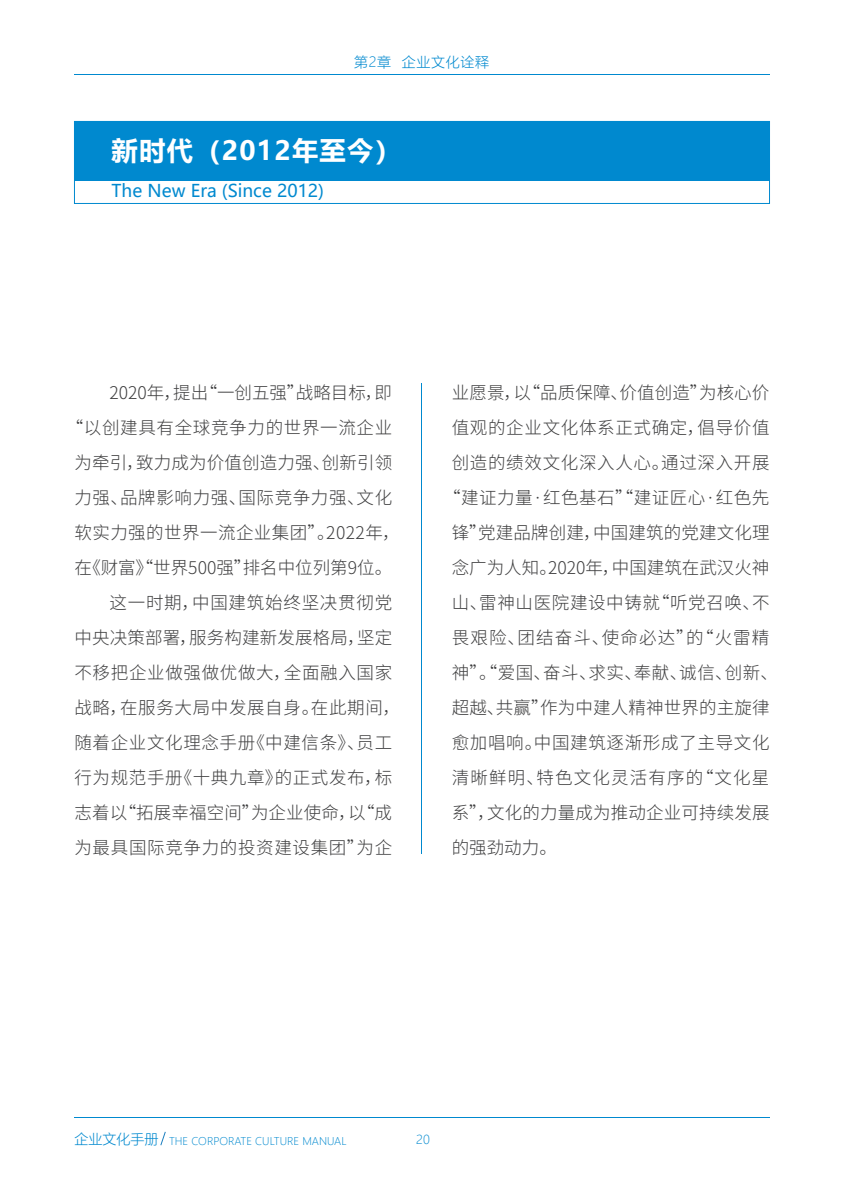
<style>
.page{position:relative;width:844px;height:1191px;background:#fff}
.page>*{position:absolute;margin:0;border:0;box-sizing:border-box;transform-origin:0 0}
.t1{font:700 26.25px "Microsoft Ya Hei UI";letter-spacing:.05em;color:#fff}
.t2{font:300 17.5px "Source Han Sans CN";letter-spacing:.035em;color:#3e3e3f}
.t3{font:300 17.5px "Source Han Sans CN";letter-spacing:.01em;color:#3e3e3f}
.t4{font:300 17.5px "Source Han Sans CN";color:#3e3e3f}
.t5{font:300 17.5px "Source Han Sans CN";letter-spacing:.005em;color:#3e3e3f}
.t6{font:300 17.5px "Source Han Sans CN";letter-spacing:.065em;color:#3e3e3f}
.t7{font:17.5px "Microsoft Ya Hei UI";color:#0089cf}
.t8{font:14px "Microsoft Ya Hei UI Light";letter-spacing:.05em;color:#0089cf}
.t9{font:12.25px "Microsoft Ya Hei UI Light";color:#0089cf}
.t10{font:10.5px "Microsoft Ya Hei UI Light";color:#0089cf}
.s1{font-size:14px}
</style>
<div class="page">
<svg style="left:160px;top:1131px;width:6px;height:14px"></svg>
<hr style="left:74px;top:1116px;width:695px;height:1px;background:#0089cf">
<hr style="left:74px;top:74px;width:695px;height:1px;background:#0089cf">
<hr style="left:421px;top:384px;width:1px;height:470px;background:#0089cf">
<div style="left:74px;top:121px;width:695px;height:60px;background:#0089cf"></div>
<div style="left:74px;top:121px;width:695px;height:83px;border:1px solid #0089cf"></div>
<p class="t8" style="left:354px;top:53px;width:137px">第2章 企业文化诠释</p>
<h1 class="t1" style="left:111px;top:132px;width:291px">新时代（2012年至今）</h1>
<p class="t7" style="left:111px;top:179px;width:214px">The New Era (Since 2012)</p>
<p class="t4" style="left:109px;top:383px;width:284px">2020年，提出“一创五强”战略目标，即</p>
<p class="t2" style="left:66px;top:418px;width:328px">“以创建具有全球竞争力的世界一流企业</p>
<p class="t3" style="left:74px;top:453px;width:319px">为牵引，致力成为价值创造力强、创新引领</p>
<p class="t2" style="left:74px;top:488px;width:319px">力强、品牌影响力强、国际竞争力强、文化</p>
<p class="t2" style="left:74px;top:523px;width:327px">软实力强的世界一流企业集团”。2022年，</p>
<p class="t4" style="left:74px;top:558px;width:319px">在《财富》“世界500强”排名中位列第9位。</p>
<p class="t2" style="left:109px;top:593px;width:284px">这一时期，中国建筑始终坚决贯彻党</p>
<p class="t3" style="left:74px;top:628px;width:319px">中央决策部署，服务构建新发展格局，坚定</p>
<p class="t2" style="left:74px;top:663px;width:319px">不移把企业做强做优做大，全面融入国家</p>
<p class="t2" style="left:74px;top:698px;width:327px">战略，在服务大局中发展自身。在此期间，</p>
<p class="t2" style="left:74px;top:733px;width:319px">随着企业文化理念手册《中建信条》、员工</p>
<p class="t2" style="left:74px;top:768px;width:319px">行为规范手册《十典九章》的正式发布，标</p>
<p class="t5" style="left:74px;top:803px;width:319px">志着以“拓展幸福空间”为企业使命，以“成</p>
<p class="t2" style="left:74px;top:838px;width:319px">为最具国际竞争力的投资建设集团”为企</p>
<p class="t5" style="left:451px;top:383px;width:319px">业愿景，以“品质保障、价值创造”为核心价</p>
<p class="t2" style="left:451px;top:418px;width:319px">值观的企业文化体系正式确定，倡导价值</p>
<p class="t2" style="left:451px;top:453px;width:319px">创造的绩效文化深入人心。通过深入开展</p>
<p class="t2" style="left:443px;top:488px;width:327px">“建证力量·红色基石”“建证匠心·红色先</p>
<p class="t3" style="left:451px;top:523px;width:319px">锋”党建品牌创建，中国建筑的党建文化理</p>
<p class="t4" style="left:451px;top:558px;width:319px">念广为人知。2020年，中国建筑在武汉火神</p>
<p class="t2" style="left:451px;top:593px;width:319px">山、雷神山医院建设中铸就“听党召唤、不</p>
<p class="t6" style="left:451px;top:628px;width:319px">畏艰险、团结奋斗、使命必达”的“火雷精</p>
<p class="t2" style="left:451px;top:663px;width:328px">神”。“爱国、奋斗、求实、奉献、诚信、创新、</p>
<p class="t3" style="left:451px;top:698px;width:319px">超越、共赢”作为中建人精神世界的主旋律</p>
<p class="t2" style="left:451px;top:733px;width:319px">愈加唱响。中国建筑逐渐形成了主导文化</p>
<p class="t6" style="left:451px;top:768px;width:319px">清晰鲜明、特色文化灵活有序的“文化星</p>
<p class="t3" style="left:451px;top:803px;width:319px">系”，文化的力量成为推动企业可持续发展</p>
<p class="t2" style="left:451px;top:838px;width:107px">的强劲动力。</p>
<p class="t10" style="left:74px;top:1133px;width:273px"><span class="s1">企业文化手册</span> THE CORPORATE CULTURE MANUAL</p>
<p class="t9" style="left:416px;top:1131px;width:15px">20</p>
</div>
